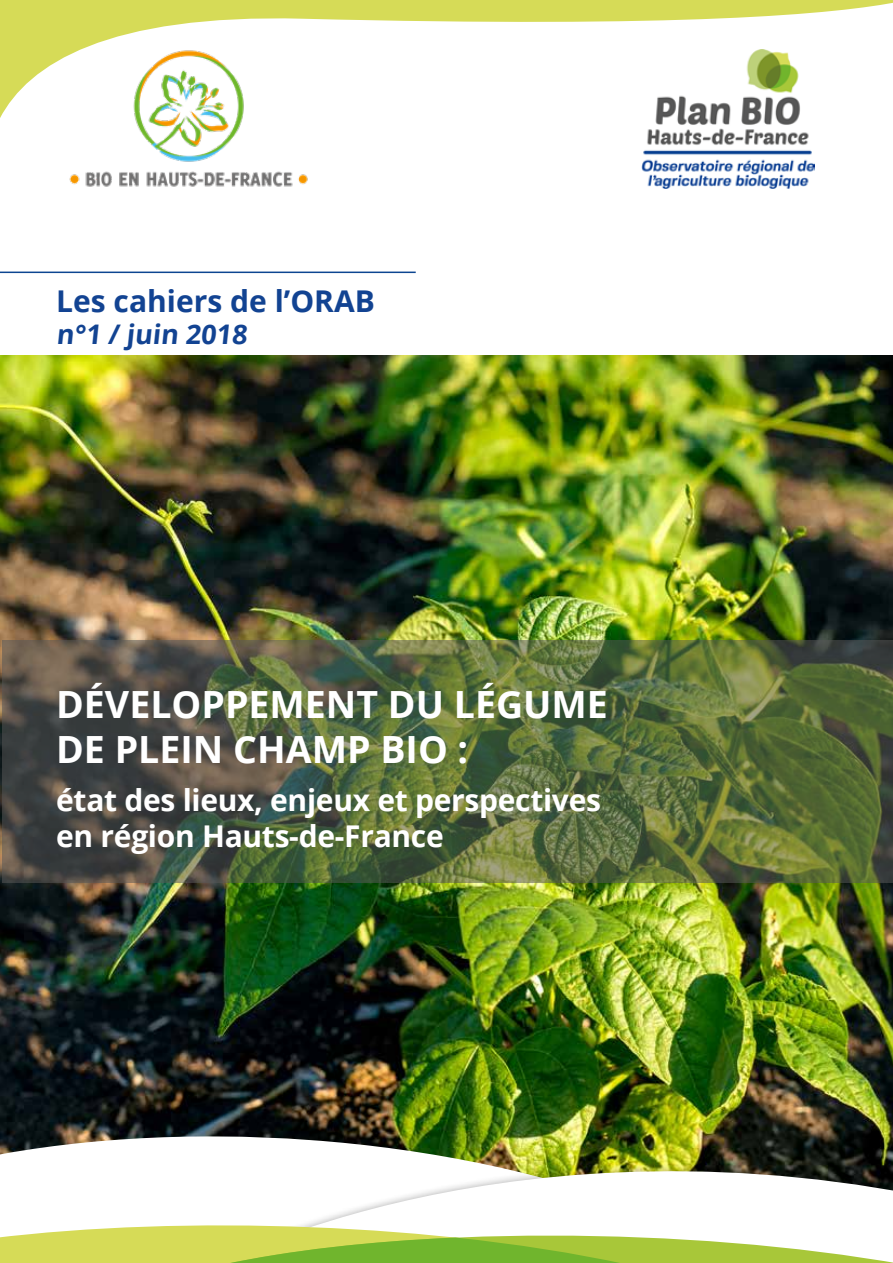
<style>
.page{position:relative;width:893px;height:1263px;background:#fff}
.page>*{position:absolute;margin:0;border:0;box-sizing:border-box;transform-origin:0 0}
.t1{font:700 37.5px/45px "Open Sans";color:#fff}
.t2{font:700 30px/36px "Open Sans";letter-spacing:-.01em;color:#fff}
.t3{font:700 30px "Open Sans";color:#124392}
.t4{font:700 27px "Open Sans";color:#124392}
</style>
<div class="page">
<img style="left:0;top:355px;width:892px;height:760px">
<svg style="left:0;top:1115px;width:214px;height:40px"></svg>
<img style="left:214px;top:1104px;width:678px;height:111px">
<hr style="left:0;top:272px;width:416px;height:1px;background:#0d4691">
<svg style="left:2px;top:641px;width:890px;height:242px;background:#55623e"></svg>
<img style="left:69px;top:118px;width:239px;height:69px">
<img style="left:641px;top:118px;width:173px;height:70px">
<svg style="left:0;top:0;width:892px;height:118px"></svg>
<svg style="left:0;top:1215px;width:892px;height:48px"></svg>
<p class="t3" style="left:56px;top:279px;width:320px">Les cahiers de l’ORAB</p>
<p class="t4" style="left:56px;top:315px;width:196px">n°1 / juin 2018</p>
<p class="t1" style="left:56px;top:681px;width:553px">DÉVELOPPEMENT DU LÉGUME<br>DE PLEIN CHAMP BIO :</p>
<p class="t2" style="left:56px;top:781px;width:546px">état des lieux, enjeux et perspectives en région Hauts-de-France</p>
</div>
